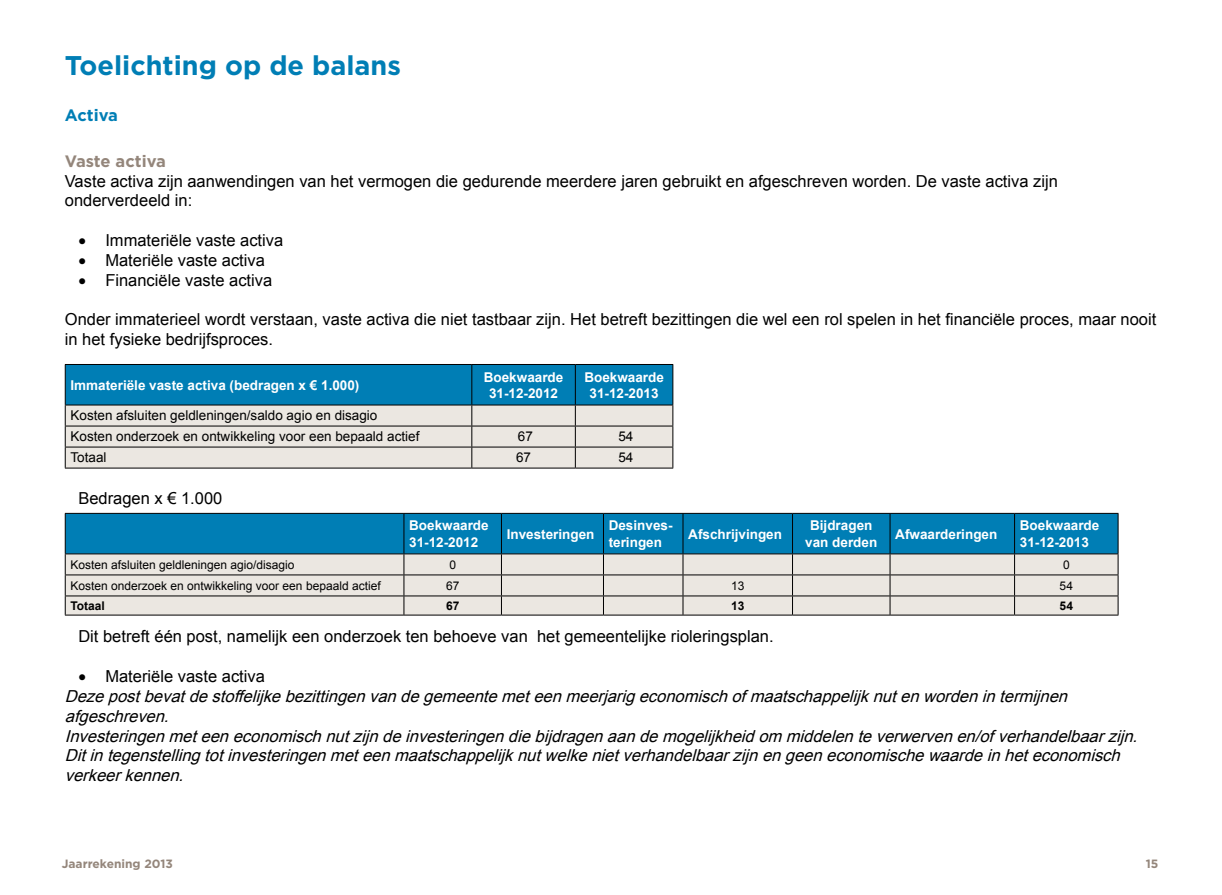
<style>
.page{position:relative;width:1222px;height:895px;background:#fff}
.page>*{position:absolute;margin:0;border:0;box-sizing:border-box;transform-origin:0 0}
.Standaard{font:700 27px "Gotham";color:#007eb5}
.Standaard-2{font:16.5px/19.8px "Arial";color:#000}
.t1{font:italic 16.5px/19.8px "Arial";color:#000}
.Standaard-3{font:700 16.5px "Gotham";color:#94867b}
.Standaard-4{font:700 16.5px "Gotham";color:#007eb5}
.Standaard-5{font:700 13.5px/16.2px "Arial";color:#fff;text-align:center}
.Standaard-6{font:13.5px "Arial";color:#000}
.Standaard-7{font:12px "Arial";color:#000}
.t2{font:700 12px "Gotham";color:#94867b}
.Standaard-8{font:700 12px "Arial";color:#000}
</style>
<div class="page">
<svg style="left:65px;top:364px;width:608px;height:103px;background:#86b4c6"></svg>
<hr style="left:65px;top:467px;width:407px;height:1px;background:#000">
<hr style="left:472px;top:467px;width:103px;height:1px;background:#000">
<hr style="left:575px;top:467px;width:98px;height:1px;background:#000">
<svg style="left:65px;top:513px;width:1053px;height:101px;background:#82b0c1"></svg>
<hr style="left:65px;top:614px;width:339px;height:1px;background:#000">
<hr style="left:404px;top:614px;width:97px;height:1px;background:#000">
<hr style="left:501px;top:614px;width:102px;height:1px;background:#000">
<hr style="left:603px;top:614px;width:80px;height:1px;background:#000">
<hr style="left:683px;top:614px;width:109px;height:1px;background:#000">
<hr style="left:792px;top:614px;width:98px;height:1px;background:#000">
<hr style="left:890px;top:614px;width:124px;height:1px;background:#000">
<hr style="left:1014px;top:614px;width:104px;height:1px;background:#000">
<p class="Standaard" style="left:65px;top:48px;width:338px">Toelichting op de balans</p>
<p class="Standaard-4" style="left:65px;top:104px;width:55px">Activa</p>
<p class="Standaard-3" style="left:65px;top:150px;width:103px">Vaste activa</p>
<p class="Standaard-2" style="left:65px;top:171px;width:994px">Vaste activa zijn aanwendingen van het vermogen die gedurende meerdere jaren gebruikt en afgeschreven worden. De vaste activa zijn onderverdeeld in:</p>
<p class="Standaard-2" style="left:78px;top:230px;width:206px">• Immateriële vaste activa</p>
<p class="Standaard-2" style="left:78px;top:250px;width:188px">• Materiële vaste activa</p>
<p class="Standaard-2" style="left:78px;top:270px;width:195px">• Financiële vaste activa</p>
<p class="Standaard-2" style="left:65px;top:310px;width:1093px">Onder immaterieel wordt verstaan, vaste activa die niet tastbaar zijn. Het betreft bezittingen die wel een rol spelen in het financiële proces, maar nooit in het fysieke bedrijfsproces.</p>
<p class="Standaard-5" style="left:70px;top:377px;width:290px">Immateriële vaste activa (bedragen x € 1.000)</p>
<p class="Standaard-5" style="left:484px;top:369px;width:81px">Boekwaarde<br>31-12-2012</p>
<p class="Standaard-5" style="left:584px;top:369px;width:81px">Boekwaarde<br>31-12-2013</p>
<p class="Standaard-6" style="left:70px;top:406px;width:308px">Kosten afsluiten geldleningen/saldo agio en disagio</p>
<p class="Standaard-6" style="left:70px;top:427px;width:350px">Kosten onderzoek en ontwikkeling voor een bepaald actief</p>
<p class="Standaard-6" style="left:518px;top:427px;width:17px">67</p>
<p class="Standaard-6" style="left:618px;top:427px;width:17px">54</p>
<p class="Standaard-6" style="left:70px;top:448px;width:38px">Totaal</p>
<p class="Standaard-6" style="left:516px;top:448px;width:17px">67</p>
<p class="Standaard-6" style="left:618px;top:448px;width:17px">54</p>
<p class="Standaard-2" style="left:78px;top:488px;width:146px">Bedragen x € 1.000</p>
<p class="Standaard-5" style="left:409px;top:518px;width:81px;text-align:left">Boekwaarde<br>31-12-2012</p>
<p class="Standaard-5" style="left:507px;top:526px;width:89px">Investeringen</p>
<p class="Standaard-5" style="left:609px;top:518px;width:65px;text-align:left">Desinves&shy;teringen</p>
<p class="Standaard-5" style="left:688px;top:526px;width:95px">Afschrijvingen</p>
<p class="Standaard-5" style="left:805px;top:518px;width:74px">Bijdragen van derden</p>
<p class="Standaard-5" style="left:895px;top:526px;width:104px">Afwaarderingen</p>
<p class="Standaard-5" style="left:1020px;top:518px;width:81px;text-align:left">Boekwaarde<br>31-12-2013</p>
<p class="Standaard-7" style="left:70px;top:556px;width:226px">Kosten afsluiten geldleningen agio/disagio</p>
<p class="Standaard-7" style="left:449px;top:556px;width:8px">0</p>
<p class="Standaard-7" style="left:1063px;top:556px;width:8px">0</p>
<p class="Standaard-7" style="left:70px;top:577px;width:312px">Kosten onderzoek en ontwikkeling voor een bepaald actief</p>
<p class="Standaard-7" style="left:446px;top:577px;width:15px">67</p>
<p class="Standaard-7" style="left:731px;top:577px;width:15px">13</p>
<p class="Standaard-7" style="left:1059px;top:577px;width:15px">54</p>
<p class="Standaard-8" style="left:70px;top:597px;width:36px">Totaal</p>
<p class="Standaard-8" style="left:446px;top:597px;width:15px">67</p>
<p class="Standaard-8" style="left:731px;top:597px;width:15px">13</p>
<p class="Standaard-8" style="left:1059px;top:597px;width:15px">54</p>
<p class="Standaard-2" style="left:78px;top:626px;width:697px">Dit betreft één post, namelijk een onderzoek ten behoeve van het gemeentelijke rioleringsplan.</p>
<p class="Standaard-2" style="left:78px;top:666px;width:188px">• Materiële vaste activa</p>
<p class="t1" style="left:65px;top:686px;width:1009px">Dezepostbevatdestoffelijkebezittingenvandegemeentemeteenmeerjarigeconomischofmaatschappelijknutenwordenintermijnen</p>
<p class="t1" style="left:65px;top:706px;width:111px">afgeschreven.</p>
<p class="t1" style="left:65px;top:725px;width:1079px">Investeringenmeteeneconomischnutzijndeinvesteringendiebijdragenaandemogelijkheidom middelenteverwervenen/ofverhandelbaarzijn.<br>Ditintegenstellingtotinvesteringenmeteenmaatschappelijknutwelkenietverhandelbaarzijnengeeneconomischewaardeinheteconomisch verkeerkennen.</p>
<p class="t2" style="left:62px;top:855px;width:113px">Jaarrekening 2013</p>
<p class="t2" style="left:1145px;top:855px;width:14px">15</p>
</div>
